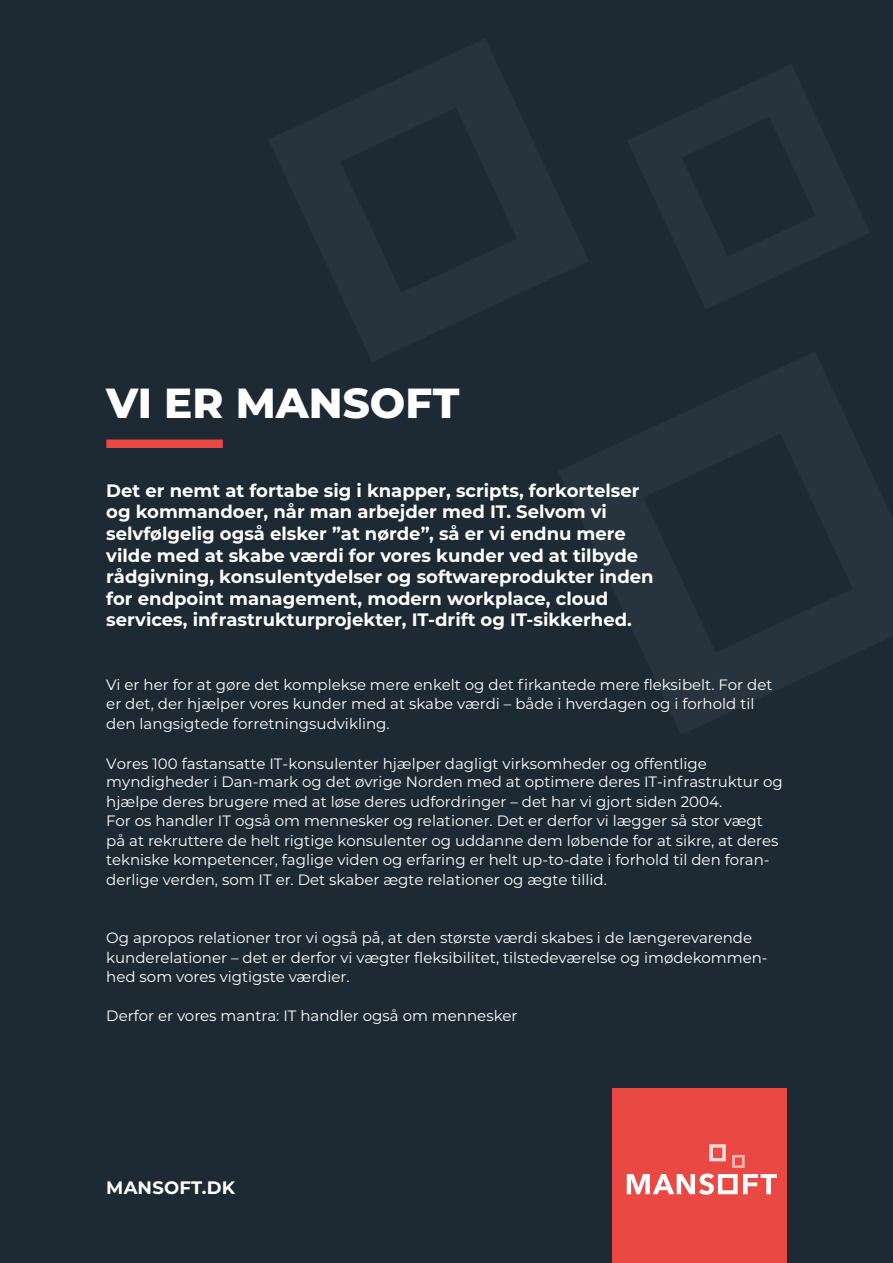
<style>
.page{position:relative;width:893px;height:1263px;background:#1d2a34}
.page>*{position:absolute;margin:0;border:0;box-sizing:border-box;transform-origin:0 0}
.t1{font:800 42px "Montserrat";color:#fff}
.t2{font:700 18px/21.6px "Montserrat";color:#fff}
.t3{font:15px/19.4px "Montserrat";color:#fff}
</style>
<div class="page">
<div style="left:612px;top:1089px;width:175px;height:174px;background:#e94843"></div>
<svg style="left:627px;top:1144px;width:150px;height:51px"></svg>
<div style="left:106px;top:439px;width:117px;height:9px;background:#e94843"></div>
<h1 class="t1" style="left:106px;top:372px;width:355px">VI ER MANSOFT</h1>
<p class="t2" style="left:106px;top:479px;width:549px">Det er nemt at fortabe sig i knapper, scripts, forkortelser og kommandoer, når man arbejder med IT. Selvom vi selvfølgelig også elsker ”at nørde”, så er vi endnu mere vilde med at skabe værdi for vores kunder ved at tilbyde rådgivning, konsulentydelser og softwareprodukter inden for endpoint management, modern workplace, cloud services, infrastrukturprojekter, IT-drift og IT-sikkerhed.</p>
<p class="t3" style="left:106px;top:674px;width:668px">Vi er her for at gøre det komplekse mere enkelt og det firkantede mere fleksibelt. For det er det, der hjælper vores kunder med at skabe værdi – både i hverdagen og i forhold til den langsigtede forretningsudvikling.</p>
<p class="t3" style="left:106px;top:753px;width:678px">Vores 100 fastansatte IT-konsulenter hjælper dagligt virksomheder og offentlige myndigheder i Dan-mark og det øvrige Norden med at optimere deres IT-infrastruktur og hjælpe deres brugere med at løse deres udfordringer – det har vi gjort siden 2004.<br>For os handler IT også om mennesker og relationer. Det er derfor vi lægger så stor vægt på at rekruttere de helt rigtige konsulenter og uddanne dem løbende for at sikre, at deres tekniske kompetencer, faglige viden og erfaring er helt up-to-date i forhold til den foran&shy;derlige verden, som IT er. Det skaber ægte relationer og ægte tillid.</p>
<p class="t3" style="left:106px;top:927px;width:663px">Og apropos relationer tror vi også på, at den største værdi skabes i de længerevarende kunderelationer – det er derfor vi vægter fleksibilitet, tilstedeværelse og imødekommen&shy;hed som vores vigtigste værdier.</p>
<p class="t3" style="left:106px;top:1006px;width:413px">Derfor er vores mantra: IT handler også om mennesker</p>
<p class="t2" style="left:106px;top:1176px;width:130px">MANSOFT.DK</p>
</div>
